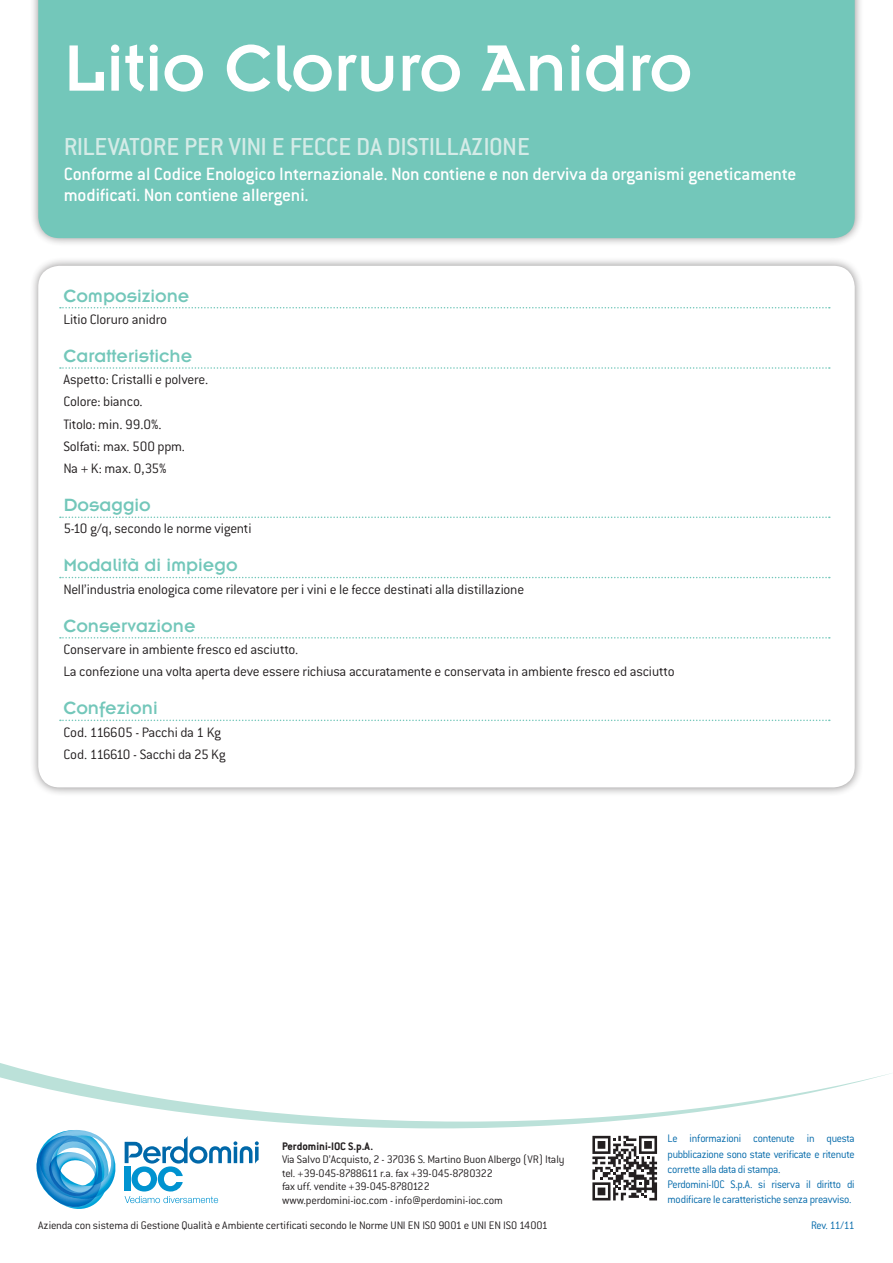
<style>
.page{position:relative;width:893px;height:1263px;background:#fff}
.page>*{position:absolute;margin:0;border:0;box-sizing:border-box;transform-origin:0 0}
._1_NOME_PRODOTTO{font:72px "Insignia";color:#fff}
._2_SOTTOTITOLO{font:500 27px "Conduit ITC";letter-spacing:-.015em;color:#d4ebe7}
._3_SOTTOTITOLO-bis{font:500 19.5px/21px "Conduit ITC";letter-spacing:-.015em;color:#fff}
._6_H4{font:19.5px "Insignia A";color:#73c7ba}
._7_testo{font:300 15px "Conduit ITC";letter-spacing:-.015em;color:#231f20}
.pié_pagina{font:300 12px "Conduit ITC";letter-spacing:-.015em;color:#231f20}
.pié_pagina_DX{font:300 12px/15.1px "Conduit ITC";letter-spacing:-.02em;color:#0068a9;text-align:justify;scale:.95 1}
.pié_pagina-2{font:300 12px "Conduit ITC";letter-spacing:-.035em;color:#231f20}
.pié_pagina-3{font:700 12px "Conduit ITC";color:#231f20}
._8_REV{font:300 12px "Conduit ITC";letter-spacing:-.055em;color:#0068a9;scale:.95 1}
</style>
<div class="page">
<div style="left:29px;top:0;width:835px;height:247px;background:#231f20;opacity:.5"></div>
<div style="left:38px;top:0;width:817px;height:238px;background:#73c7ba"></div>
<div style="left:29px;top:257px;width:835px;height:539px;background:#231f20;opacity:.5"></div>
<div style="left:38px;top:266px;width:817px;height:521px;background:#fff;border-radius:21px"></div>
<svg style="left:60px;top:307px;width:770px;height:1px"></svg>
<svg style="left:60px;top:367px;width:770px;height:2px"></svg>
<svg style="left:60px;top:516px;width:770px;height:2px"></svg>
<svg style="left:60px;top:577px;width:770px;height:1px"></svg>
<svg style="left:60px;top:637px;width:770px;height:1px"></svg>
<svg style="left:60px;top:720px;width:770px;height:1px"></svg>
<svg style="left:0;top:1063px;width:892px;height:65px"></svg>
<svg style="left:32px;top:1125px;width:227px;height:84px"></svg>
<svg style="left:592px;top:1135px;width:66px;height:66px"></svg>
<svg style="left:592px;top:1136px;width:65px;height:64px"></svg>
<p class="_1_NOME_PRODOTTO" style="left:64px;top:31px;width:630px">Litio Cloruro Anidro</p>
<p class="_2_SOTTOTITOLO" style="left:64px;top:131px;width:468px">RILEVATORE PER VINI E FECCE DA DISTILLAZIONE</p>
<p class="_3_SOTTOTITOLO-bis" style="left:64px;top:163px;width:734px">Conforme al Codice Enologico Internazionale. Non contiene e non derviva da organismi geneticamente modificati. Non contiene allergeni.</p>
<p class="_6_H4" style="left:63px;top:286px;width:128px">Composizione</p>
<p class="_7_testo" style="left:63px;top:311px;width:105px">Litio Cloruro anidro</p>
<p class="_6_H4" style="left:63px;top:346px;width:130px">Caratteristiche</p>
<p class="_7_testo" style="left:63px;top:371px;width:146px">Aspetto: Cristalli e polvere.</p>
<p class="_7_testo" style="left:63px;top:394px;width:81px">Colore: bianco.</p>
<p class="_7_testo" style="left:63px;top:416px;width:100px">Titolo: min. 99.0%.</p>
<p class="_7_testo" style="left:63px;top:438px;width:123px">Solfati: max. 500 ppm.</p>
<p class="_7_testo" style="left:63px;top:460px;width:105px">Na + K: max. 0,35%</p>
<p class="_6_H4" style="left:63px;top:495px;width:89px">Dosaggio</p>
<p class="_7_testo" style="left:63px;top:521px;width:190px">5-10 g/q, secondo le norme vigenti</p>
<p class="_6_H4" style="left:63px;top:555px;width:176px">Modalità di impiego</p>
<p class="_7_testo" style="left:63px;top:581px;width:462px">Nell’industria enologica come rilevatore per i vini e le fecce destinati alla distillazione</p>
<p class="_6_H4" style="left:63px;top:616px;width:134px">Conservazione</p>
<p class="_7_testo" style="left:63px;top:641px;width:236px">Conservare in ambiente fresco ed asciutto.</p>
<p class="_7_testo" style="left:63px;top:663px;width:613px">La confezione una volta aperta deve essere richiusa accuratamente e conservata in ambiente fresco ed asciutto</p>
<p class="_6_H4" style="left:63px;top:698px;width:96px">Confezioni</p>
<p class="_7_testo" style="left:63px;top:724px;width:159px">Cod. 116605 - Pacchi da 1 Kg</p>
<p class="_7_testo" style="left:63px;top:746px;width:164px">Cod. 116610 - Sacchi da 25 Kg</p>
<p class="pié_pagina-3" style="left:282px;top:1139px;width:93px">Perdomini-IOC S.p.A.</p>
<p class="pié_pagina" style="left:282px;top:1153px;width:284px">Via Salvo D’Acquisto, 2 - 37036 S. Martino Buon Albergo (VR) Italy</p>
<p class="pié_pagina-2" style="left:282px;top:1167px;width:212px">tel. +39-045-8788611 r.a. fax +39-045-8780322</p>
<p class="pié_pagina" style="left:282px;top:1180px;width:149px">fax uff. vendite +39-045-8780122</p>
<p class="pié_pagina" style="left:282px;top:1194px;width:222px">www.perdomini-ioc.com - info@perdomini-ioc.com</p>
<p class="pié_pagina" style="left:38px;top:1219px;width:511px">Azienda con sistema di Gestione Qualità e Ambiente certificati secondo le Norme UNI EN ISO 9001 e UNI EN ISO 14001</p>
<p class="pié_pagina_DX" style="left:668px;top:1131px;width:198px">Le informazioni contenute in questa pubblicazione sono state verificate e ritenute corrette alla data di stampa.</p>
<p class="pié_pagina_DX" style="left:668px;top:1176px;width:198px">Perdomini-IOC S.p.A. si riserva il diritto di modificare le caratteristiche senza preavviso.</p>
<p class="_8_REV" style="left:811px;top:1219px;width:47px">Rev. 11/11</p>
</div>
